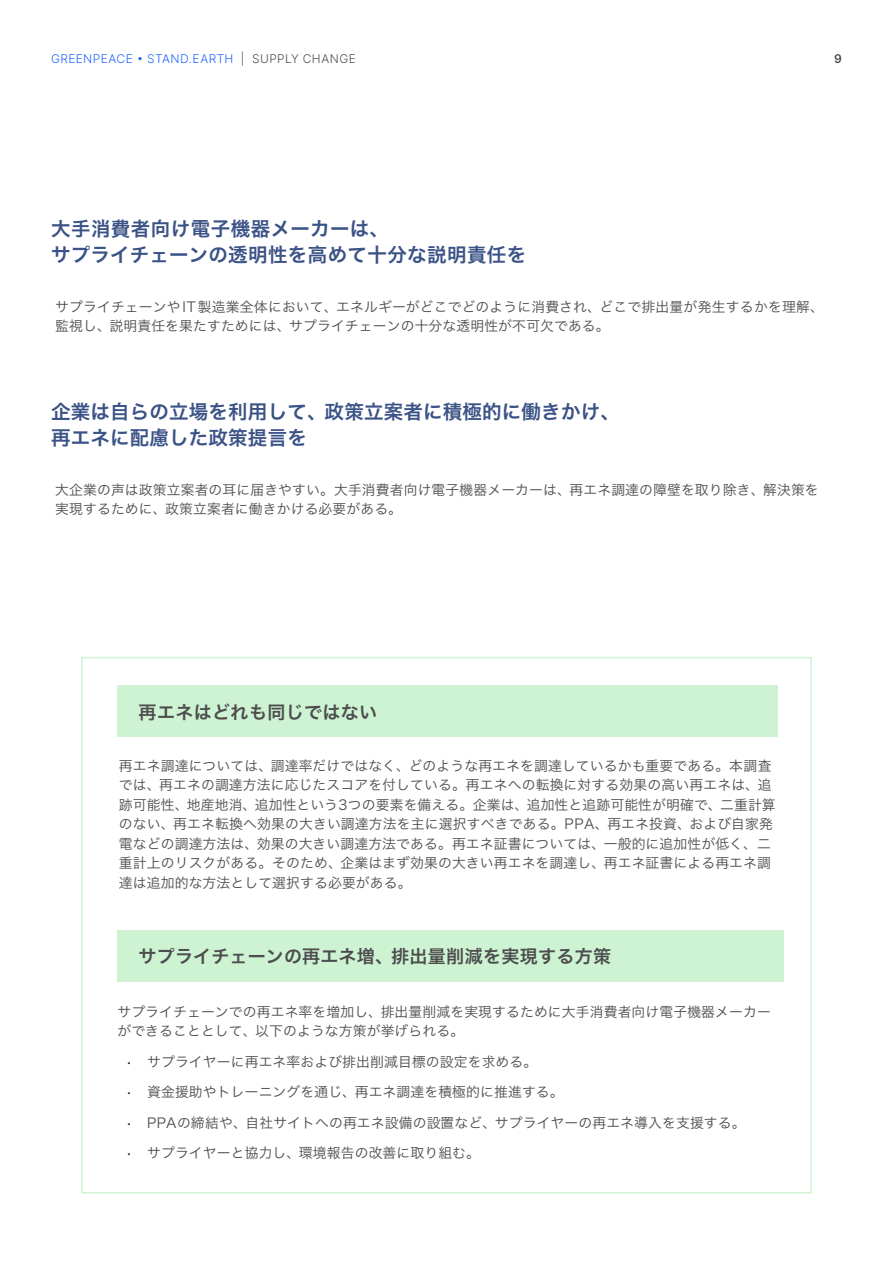
<style>
.page{position:relative;width:893px;height:1263px;background:#fff}
.page>*{position:absolute;margin:0;border:0;box-sizing:border-box;transform-origin:0 0}
.t1{font:19.5px/25.5px "Hiragino Sans W6";letter-spacing:.01em;color:#3b5286}
.t2{font:18px "Hiragino Sans W6";letter-spacing:.02em;color:#4d4d4f}
.t3{font:13.8px/19.5px "Hiragino Sans W3";letter-spacing:.01em;color:#4d4d4f}
.t4{font:300 12px "Inter";letter-spacing:.025em;color:#2264ff}
.t5{font:300 12px "Inter";letter-spacing:.035em;color:#4d4d4f}
.t6{font:600 12px "Inter";color:#4d4d4f}
.s1{color:#2264ff}
.s2{color:#231f20}
</style>
<div class="page">
<div style="left:117px;top:686px;width:661px;height:51px;background:#cef3d2"></div>
<div style="left:117px;top:931px;width:667px;height:51px;background:#cef3d2"></div>
<p class="t4" style="left:51px;top:50px;width:150px">GREENPEACE • STAN D.EAR</p>
<p class="t5" style="left:217px;top:50px;width:115px"><span class="s1">TH</span> | SUPPLY CHANGE</p>
<p class="t6" style="left:834px;top:50px;width:9px">9</p>
<h1 class="t1" style="left:51px;top:216px;width:477px">大手消費者向け電子機器メーカーは、<br>サプライチェーンの透明性を高めて十分な説明責任を</h1>
<p class="t3" style="left:55px;top:296px;width:770px">サプライチェーンやIT製造業全体において、エネルギーがどこでどのように消費され、どこで排出量が発生するかを理解、監視し、説明責任を果たすためには、サプライチェーンの十分な透明性が不可欠である。</p>
<h1 class="t1" style="left:51px;top:398px;width:570px">企業は自らの立場を利用して、政策立案者に積極的に働きかけ、再エネに配慮した政策提言を</h1>
<p class="t3" style="left:55px;top:479px;width:765px">大企業の声は政策立案者の耳に届きやすい。大手消費者向け電子機器メーカーは、再エネ調達の障壁を取り除き、解決策を実現するために、政策立案者に働きかける必要がある。</p>
<h2 class="t2" style="left:139px;top:695px;width:240px">再エネはどれも同じではない</h2>
<p class="t3" style="left:119px;top:755px;width:658px">再エネ調達については、調達率だけではなく、どのような再エネを調達しているかも重要である。本調査では、再エネの調達方法に応じたスコアを付している。再エネへの転換に対する効果の高い再エネは、追跡可能性、地産地消、追加性という3つの要素を備える。企業は、追加性と追跡可能性が明確で、二重計算のない、再エネ転換へ効果の大きい調達方法を主に選択すべきである。PPA、再エネ投資、および自家発電などの調達方法は、効果の大きい調達方法である。再エネ証書については、一般的に追加性が低く、二重計上のリスクがある。そのため、企業はまず効果の大きい再エネを調達し、再エネ証書による再エネ調達は追加的な方法として選択する必要がある。</p>
<h2 class="t2" style="left:139px;top:940px;width:474px">サプライチェーンの再エネ増、排出量削減を実現する方策</h2>
<p class="t3" style="left:117px;top:1001px;width:655px">サプライチェーンでの再エネ率を増加し、排出量削減を実現するために大手消費者向け電子機器メーカーができることとして、以下のような方策が挙げられる。</p>
<p class="t3" style="left:126px;top:1051px;width:413px"><span class="s2">•</span> サプライヤーに再エネ率および排出削減目標の設定を求める。</p>
<p class="t3" style="left:126px;top:1081px;width:439px"><span class="s2">•</span> 資金援助やトレーニングを通じ、再エネ調達を積極的に推進する。</p>
<p class="t3" style="left:126px;top:1112px;width:621px"><span class="s2">•</span> PPAの締結や、自社サイトへの再エネ設備の設置など、サプライヤーの再エネ導入を支援する。</p>
<p class="t3" style="left:126px;top:1142px;width:356px"><span class="s2">•</span> サプライヤーと協力し、環境報告の改善に取り組む。</p>
</div>
